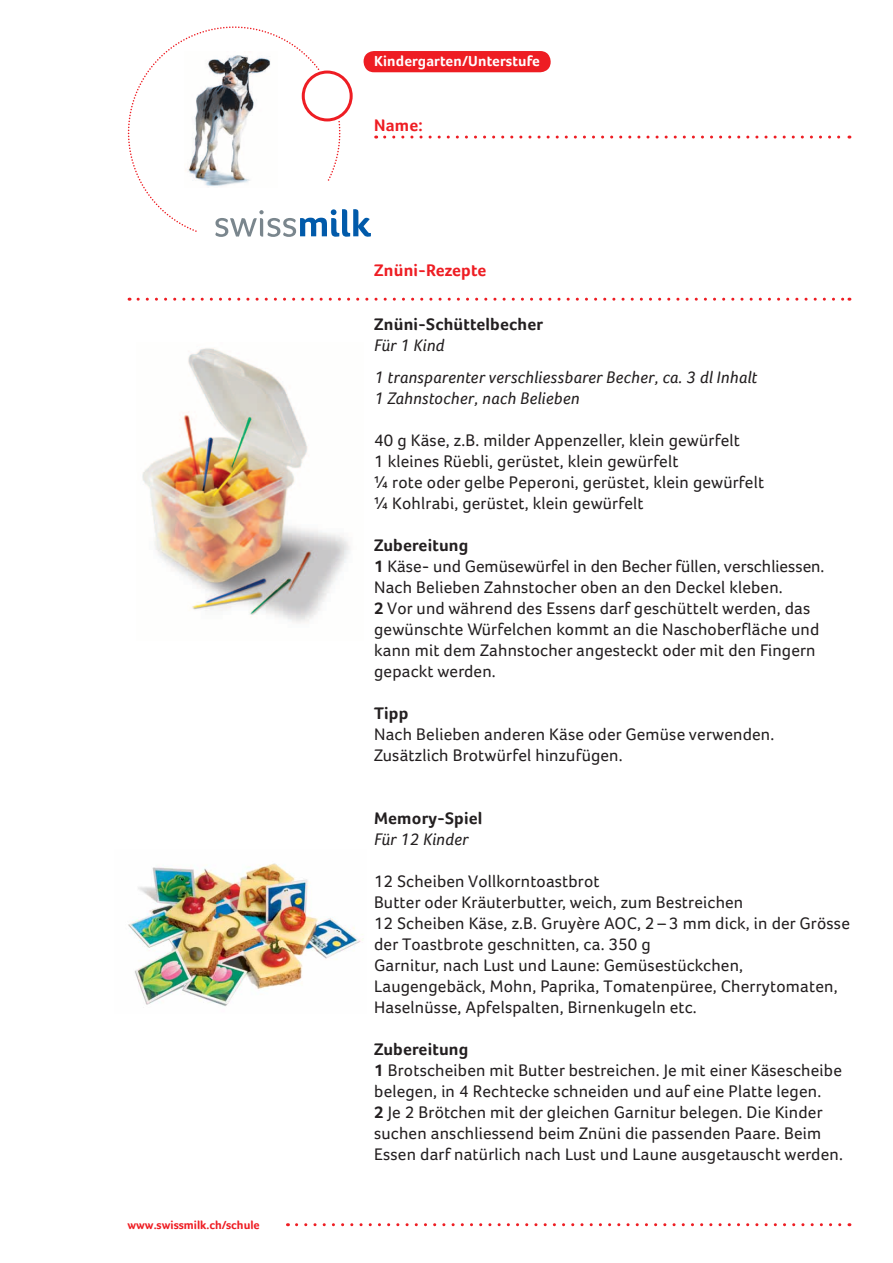
<style>
.page{position:relative;width:893px;height:1263px;background:#fff}
.page>*{position:absolute;margin:0;border:0;box-sizing:border-box;transform-origin:0 0}
.t1{font:17.25px/21px "Foco";letter-spacing:.01em;color:#231f20}
.t2{font:italic 17.25px/31.5px "Foco";letter-spacing:.01em;color:#231f20}
.t3{font:700 17.25px "Foco";letter-spacing:.01em;color:#231f20}
.t4{font:700 17.25px "Foco";letter-spacing:.01em;color:#ee1d23}
.t5{font:700 15px "Foco";letter-spacing:.01em;color:#fff}
.t6{font:700 12px "Foco";color:#ee1d23}
.s1{font-weight:700}
</style>
<div class="page">
<svg style="left:128px;top:26px;width:249px;height:211px"></svg>
<svg style="left:385px;top:136px;width:465px;height:3px"></svg>
<div style="left:364px;top:51px;width:187px;height:21px;background:#ee1d23;border-radius:11px"></div>
<svg style="left:138px;top:298px;width:712px;height:3px"></svg>
<svg style="left:297px;top:1223px;width:553px;height:3px"></svg>
<img style="left:128px;top:863px;width:235px;height:143px">
<img style="left:142px;top:348px;width:208px;height:275px">
<p class="t6" style="left:128px;top:1218px;width:134px">www.swissmilk.ch/schule</p>
<p class="t5" style="left:374px;top:52px;width:167px">Kindergarten/Unterstufe</p>
<p class="t4" style="left:374px;top:115px;width:50px">Name:</p>
<p class="t4" style="left:374px;top:260px;width:114px">Znüni-Rezepte</p>
<p class="t3" style="left:374px;top:314px;width:170px">Znüni-Schüttelbecher</p>
<p class="t2" style="left:374px;top:329px;width:385px">Für 1 Kind<br>1 transparenter verschliessbarer Becher, ca. 3 dl Inhalt</p>
<p class="t2" style="left:374px;top:382px;width:207px">1 Zahnstocher, nach Belieben</p>
<p class="t1" style="left:374px;top:429px;width:391px">40 g Käse, z.B. milder Appenzeller, klein gewürfelt<br>1 kleines Rüebli, gerüstet, klein gewürfelt<br>¼ rote oder gelbe Peperoni, gerüstet, klein gewürfelt ¼ Kohlrabi, gerüstet, klein gewürfelt</p>
<p class="t1" style="left:374px;top:534px;width:452px"><span class="s1">Zubereitung<br>1</span> Käse- und Gemüsewürfel in den Becher füllen, verschliessen.<br>Nach Belieben Zahnstocher oben an den Deckel kleben.<br><span class="s1">2</span> Vor und während des Essens darf geschüttelt werden, das gewünschte Würfelchen kommt an die Naschoberfläche und kann mit dem Zahnstocher angesteckt oder mit den Fingern gepackt werden.</p>
<p class="t3" style="left:374px;top:703px;width:36px">Tipp</p>
<p class="t1" style="left:374px;top:723px;width:402px">Nach Belieben anderen Käse oder Gemüse verwenden.<br>Zusätzlich Brotwürfel hinzufügen.</p>
<p class="t3" style="left:374px;top:808px;width:110px">Memory-Spiel</p>
<p class="t2" style="left:374px;top:823px;width:96px">Für 12 Kinder</p>
<p class="t1" style="left:374px;top:870px;width:477px">12 Scheiben Vollkorntoastbrot<br>Butter oder Kräuterbutter, weich, zum Bestreichen<br>12 Scheiben Käse, z.B. Gruyère AOC, 2 – 3 mm dick, in der Grösse der Toastbrote geschnitten, ca. 350 g<br>Garnitur, nach Lust und Laune: Gemüsestückchen, Laugengebäck, Mohn, Paprika, Tomatenpüree, Cherrytomaten, Haselnüsse, Apfelspalten, Birnenkugeln etc.</p>
<p class="t1" style="left:374px;top:1038px;width:470px"><span class="s1">Zubereitung<br>1</span> Brotscheiben mit Butter bestreichen. Je mit einer Käsescheibe belegen, in 4 Rechtecke schneiden und auf eine Platte legen.<br><span class="s1">2</span> Je 2 Brötchen mit der gleichen Garnitur belegen. Die Kinder suchen anschliessend beim Znüni die passenden Paare. Beim Essen darf natürlich nach Lust und Laune ausgetauscht werden.</p>
</div>
